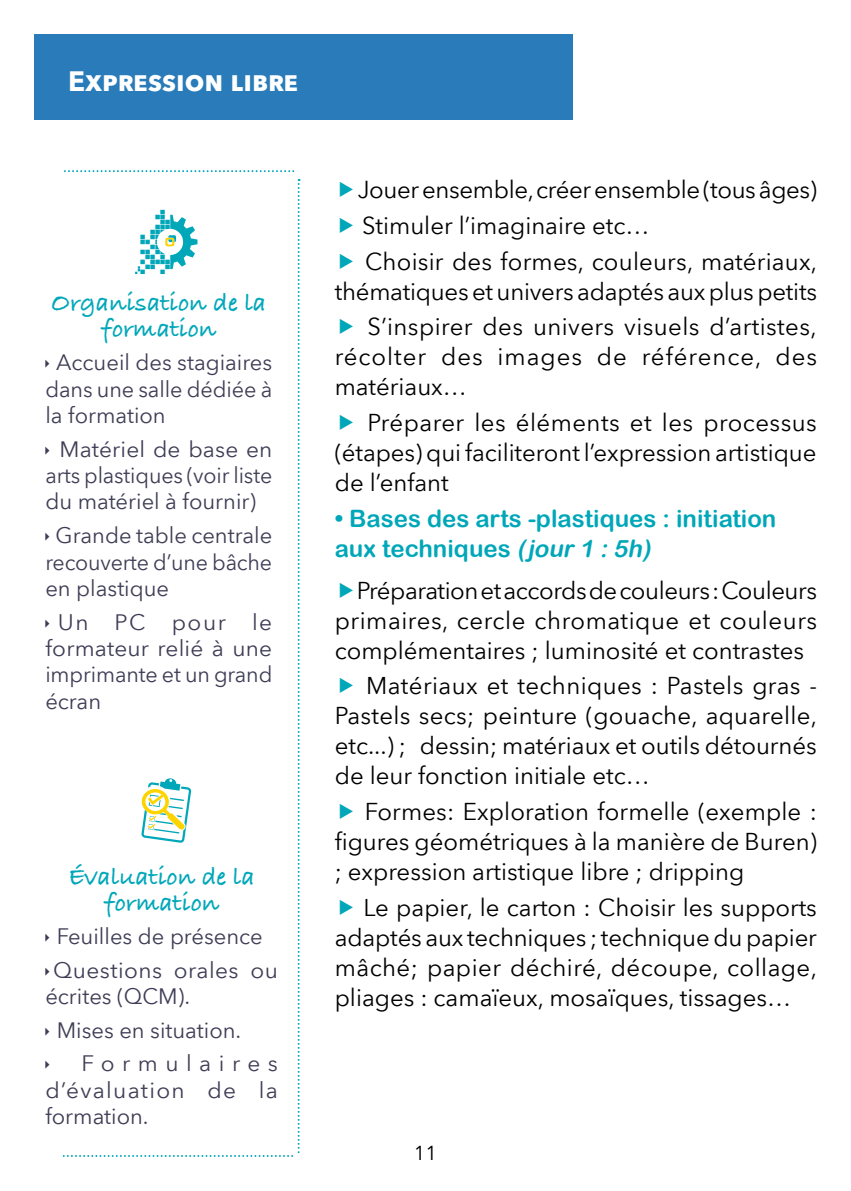
<style>
.page{position:relative;width:851px;height:1191px;background:#fff}
.page>*{position:absolute;margin:0;border:0;box-sizing:border-box;transform-origin:0 0}
.t1{font:700 28px "Avenir Next";color:#fff}
.t2{font:700 26px/26px "Bradley Hand ITCTT";color:#00a7b9;text-align:center}
.t3{font:24px/30px "Avenir Next";color:#000;text-align:justify}
.t4{font:24px/30px "Arial Rounded MT Bold";color:#00a7b9}
.t5{font:24px/30px "Avenir Next";letter-spacing:.04em;color:#000}
.t6{font:22px/26.4px "Avenir Next";color:#3f3d55;text-align:justify}
.t7{font:22px/26.4px "Avenir Next";letter-spacing:.06em;color:#3f3d55}
.t8{font:22px "Avenir Next";letter-spacing:.33em;color:#3f3d55}
.t9{font:20px "Avenir Next";color:#000}
.s1{font-style:italic}
</style>
<div class="page">
<svg style="left:65px;top:170px;width:229px;height:2px"></svg>
<div style="left:34px;top:34px;width:539px;height:85px;background:#297bb9"></div>
<svg style="left:64px;top:179px;width:235px;height:978px"></svg>
<p class="t1" style="left:68px;top:56px;width:232px">Expression libre</p>
<p class="t2" style="left:51px;top:289px;width:216px">Organisation de la formation</p>
<p class="t6" style="left:45px;top:348px;width:228px;text-indent:11px">Accueil des stagiaires dans une salle dédiée à la formation</p>
<p class="t6" style="left:45px;top:435px;width:228px;text-indent:14px">Matériel de base en arts plastiques (voir liste du matériel à fournir)</p>
<p class="t6" style="left:45px;top:521px;width:228px;text-indent:10px">Grande table centrale recouverte d’une bâche en plastique</p>
<p class="t6" style="left:45px;top:608px;width:228px;text-indent:12px">Un PC pour le formateur relié à une imprimante et un grand écran</p>
<p class="t2" style="left:68px;top:862px;width:188px">Évaluation de la formation</p>
<p class="t6" style="left:53px;top:918px;width:226px;line-height:33.6px">Feuilles de présence<br>Questions orales ou</p>
<p class="t6" style="left:45px;top:982px;width:146px">écrites (QCM).</p>
<p class="t6" style="left:57px;top:1015px;width:186px">Mises en situation.</p>
<p class="t8" style="left:81px;top:1045px;width:198px">Formulaires</p>
<p class="t7" style="left:45px;top:1076px;width:234px">d’évaluation de la formation.</p>
<p class="t3" style="left:357px;top:171px;width:461px;line-height:35.6px;text-align:left">Jouer ensemble, créer ensemble (tous âges)<br>Stimuler l’imaginaire etc…<br>Choisir des formes, couleurs, matériaux,</p>
<p class="t3" style="left:334px;top:272px;width:484px;line-height:35.6px;text-align:right">thématiques et univers adaptés aux plus petits<br>S’inspirer des univers visuels d’artistes,</p>
<p class="t5" style="left:334px;top:341px;width:484px">récolter des images de référence, des matériaux…</p>
<p class="t3" style="left:334px;top:407px;width:483px;text-indent:33px">Préparer les éléments et les processus (étapes) qui faciliteront l’expression artistique de l’enfant</p>
<p class="t4" style="left:334px;top:503px;width:443px">• Bases des arts -plastiques : initiation aux techniques <span class="s1">(jour 1 :5h)</span></p>
<p class="t3" style="left:334px;top:574px;width:484px;text-indent:22px">Préparation et accords de couleurs : Couleurs primaires, cercle chromatique et couleurs complémentaires ; luminosité et contrastes</p>
<p class="t3" style="left:334px;top:670px;width:484px;text-indent:31px">Matériaux et techniques : Pastels gras - Pastels secs; peinture (gouache, aquarelle, etc...) ; dessin; matériaux et outils détournés de leur fonction initiale etc…</p>
<p class="t3" style="left:334px;top:795px;width:483px;text-indent:30px">Formes: Exploration formelle (exemple : figures géométriques à la manière de Buren) ; expression artistique libre ; dripping</p>
<p class="t3" style="left:334px;top:891px;width:484px;text-indent:29px">Le papier, le carton : Choisir les supports adaptés aux techniques ; technique du papier mâché; papier déchiré, découpe, collage, pliages : camaïeux, mosaïques, tissages…</p>
<p class="t9" style="left:414px;top:1136px;width:25px">11</p>
</div>
